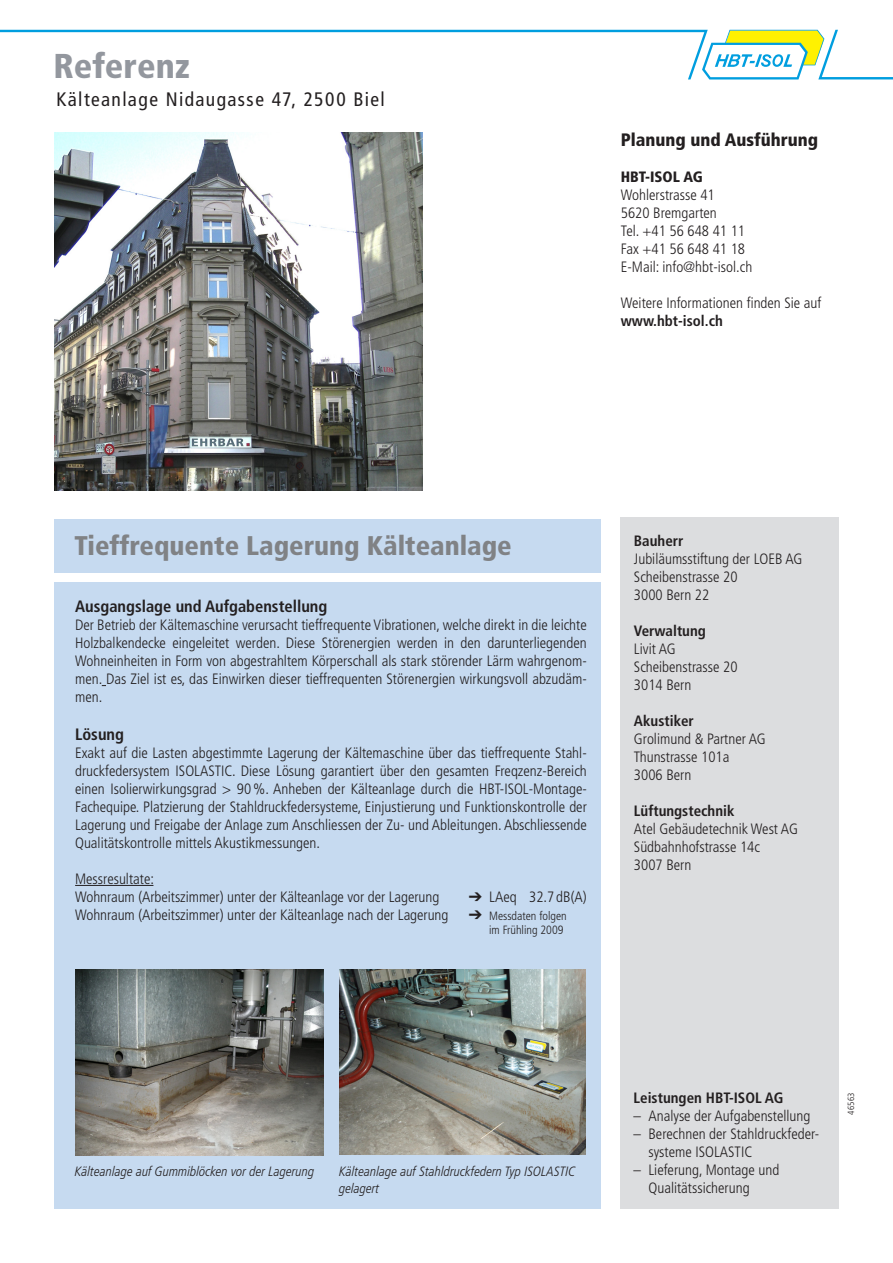
<style>
.page{position:relative;width:893px;height:1263px;background:#fff}
.page>*{position:absolute;margin:0;border:0;box-sizing:border-box;transform-origin:0 0}
.t1{font:900 condensed 34.5px "Frutiger LT Std";letter-spacing:.005em;color:#93979e}
.t2{font:900 condensed 27px "Frutiger LT Std";color:#808285}
.t3{font:condensed 19.5px "Frutiger LT Std";letter-spacing:.07em;color:#231f20}
.t4{font:900 condensed 18px "Frutiger LT Std";color:#231f20}
.Projektbeschrieb{font:700 condensed 16.5px "Frutiger LT Std";color:#231f20}
.Projektbeschrieb-2{font:300 condensed 15px/18px "Frutiger LT Std";color:#231f20}
.t5{font:700 condensed 15px "Frutiger LT Std";color:#231f20}
.t6{font:900 condensed 15px "Frutiger LT Std";color:#231f20}
.t7{font:italic 300 condensed 13.5px/16.2px "Frutiger LT Pro";color:#231f20}
.Projektbeschrieb-3{font:300 condensed 12px/14.4px "Frutiger LT Std";color:#231f20;text-align:right}
.t8{font:300 condensed 9px "Frutiger LT Std";letter-spacing:.035em;color:#231f20}
.s1{font-weight:700}
</style>
<div class="page">
<svg style="left:0;top:30px;width:893px;height:50px"></svg>
<div style="left:54px;top:583px;width:547px;height:626px;background:#c6daf0"></div>
<div style="left:621px;top:518px;width:218px;height:691px;background:#dcdddf"></div>
<hr style="left:75px;top:885px;width:78px;height:1px;background:#231f20">
<img style="left:75px;top:969px;width:248px;height:186px">
<img style="left:339px;top:969px;width:246px;height:185px">
<img style="left:54px;top:133px;width:368px;height:357px">
<div style="left:54px;top:519px;width:546px;height:53px;background:#c6daf0"></div>
<p class="t1" style="left:54px;top:46px;width:138px">Referenz</p>
<p class="t3" style="left:56px;top:88px;width:330px">Kälteanlage Nidaugasse 47, 2500 Biel</p>
<p class="t4" style="left:621px;top:129px;width:199px">Planung und Ausführung</p>
<p class="t6" style="left:621px;top:168px;width:83px">HBT-ISOL AG</p>
<p class="Projektbeschrieb-2" style="left:621px;top:186px;width:98px">Wohlerstrasse 41<br>5620 Bremgarten</p>
<p class="Projektbeschrieb-2" style="left:621px;top:222px;width:126px">Tel. +41 56 648 41 11</p>
<p class="Projektbeschrieb-2" style="left:621px;top:240px;width:126px">Fax +41 56 648 41 18</p>
<p class="Projektbeschrieb-2" style="left:621px;top:258px;width:133px">E-Mail: info@hbt-isol.ch</p>
<p class="Projektbeschrieb-2" style="left:621px;top:294px;width:202px">Weitere Informationen finden Sie auf <span class="s1">www.hbt-isol.ch</span></p>
<p class="t2" style="left:75px;top:529px;width:439px">Tieffrequente Lagerung Kälteanlage</p>
<p class="Projektbeschrieb" style="left:75px;top:596px;width:254px">Ausgangslage und Aufgabenstellung</p>
<p class="Projektbeschrieb-2" style="left:75px;top:616px;width:513px;text-align:justify">Der Betrieb der Kältemaschine verursacht tieffrequente Vibrationen, welche direkt in die leichte Holzbalkendecke eingeleitet werden. Diese Störenergien werden in den darunterliegenden Wohneinheiten in Form von abgestrahltem Körperschall als stark störender Lärm wahrgenom&shy;men. Das Ziel ist es, das Einwirken dieser tieffrequenten Störenergien wirkungsvoll abzudäm&shy;men.</p>
<p class="Projektbeschrieb" style="left:75px;top:724px;width:50px">Lösung</p>
<p class="Projektbeschrieb-2" style="left:75px;top:744px;width:513px;text-align:justify">Exakt auf die Lasten abgestimmte Lagerung der Kältemaschine über das tieffrequente Stahl&shy;druckfedersystem ISOLASTIC. Diese Lösung garantiert über den gesamten Freqzenz-Bereich einen Isolierwirkungsgrad &gt; 90%. Anheben der Kälteanlage durch die HBT-ISOL-Montage-Fachequipe. Platzierung der Stahldruckfedersysteme, Einjustierung und Funktionskontrolle der Lagerung und Freigabe der Anlage zum Anschliessen der Zu- und Ableitungen. Abschliessende Qualitätskontrolle mittels Akustikmessungen.</p>
<p class="Projektbeschrieb-2" style="left:75px;top:870px;width:80px">Messresultate:</p>
<p class="Projektbeschrieb-2" style="left:75px;top:888px;width:366px">Wohnraum (Arbeitszimmer) unter der Kälteanlage vor der Lagerung</p>
<p class="Projektbeschrieb-2" style="left:469px;top:888px;width:120px">➔ LAeq 32.7 dB(A)</p>
<p class="Projektbeschrieb-2" style="left:75px;top:906px;width:375px">Wohnraum (Arbeitszimmer) unter der Kälteanlage nach der Lagerung</p>
<p class="Projektbeschrieb-3" style="left:469px;top:909px;width:100px">➔ Messdaten folgen im Frühling 2009</p>
<p class="t5" style="left:634px;top:532px;width:51px">Bauherr</p>
<p class="Projektbeschrieb-2" style="left:634px;top:550px;width:170px">Jubiläumsstiftung der LOEB AG</p>
<p class="Projektbeschrieb-2" style="left:634px;top:568px;width:105px">Scheibenstrasse 20</p>
<p class="Projektbeschrieb-2" style="left:634px;top:586px;width:77px">3000 Bern 22</p>
<p class="t5" style="left:634px;top:622px;width:73px">Verwaltung</p>
<p class="Projektbeschrieb-2" style="left:634px;top:640px;width:43px">Livit AG</p>
<p class="Projektbeschrieb-2" style="left:634px;top:658px;width:105px">Scheibenstrasse 20</p>
<p class="Projektbeschrieb-2" style="left:634px;top:676px;width:59px">3014 Bern</p>
<p class="t5" style="left:634px;top:712px;width:61px">Akustiker</p>
<p class="Projektbeschrieb-2" style="left:634px;top:730px;width:133px">Grolimund &amp; Partner AG</p>
<p class="Projektbeschrieb-2" style="left:634px;top:748px;width:97px">Thunstrasse 101a</p>
<p class="Projektbeschrieb-2" style="left:634px;top:766px;width:59px">3006 Bern</p>
<p class="t5" style="left:634px;top:802px;width:102px">Lüftungstechnik</p>
<p class="Projektbeschrieb-2" style="left:634px;top:820px;width:165px">Atel Gebäudetechnik West AG</p>
<p class="Projektbeschrieb-2" style="left:634px;top:838px;width:128px">Südbahnhofstrasse 14c</p>
<p class="Projektbeschrieb-2" style="left:634px;top:856px;width:59px">3007 Bern</p>
<p class="t7" style="left:75px;top:1163px;width:241px">Kälteanlage auf Gummiblöcken vor der Lagerung</p>
<p class="t7" style="left:339px;top:1164px;width:238px">Kälteanlage auf Stahldruckfedern Typ ISOLASTIC gelagert</p>
<p class="t5" style="left:634px;top:1089px;width:151px">Leistungen HBT-ISOL AG</p>
<p class="Projektbeschrieb-2" style="left:634px;top:1107px;width:178px">– Analyse der Aufgabenstellung</p>
<p class="Projektbeschrieb-2" style="left:648px;top:1125px;width:172px;text-indent:-15px">– Berechnen der Stahldruckfeder&shy;systeme ISOLASTIC</p>
<p class="Projektbeschrieb-2" style="left:648px;top:1161px;width:132px;text-indent:-15px">– Lieferung, Montage und<br>Qualitätssicherung</p>
<p class="t8" style="left:846px;top:1115px;width:24px;rotate:-90deg">46563</p>
</div>
